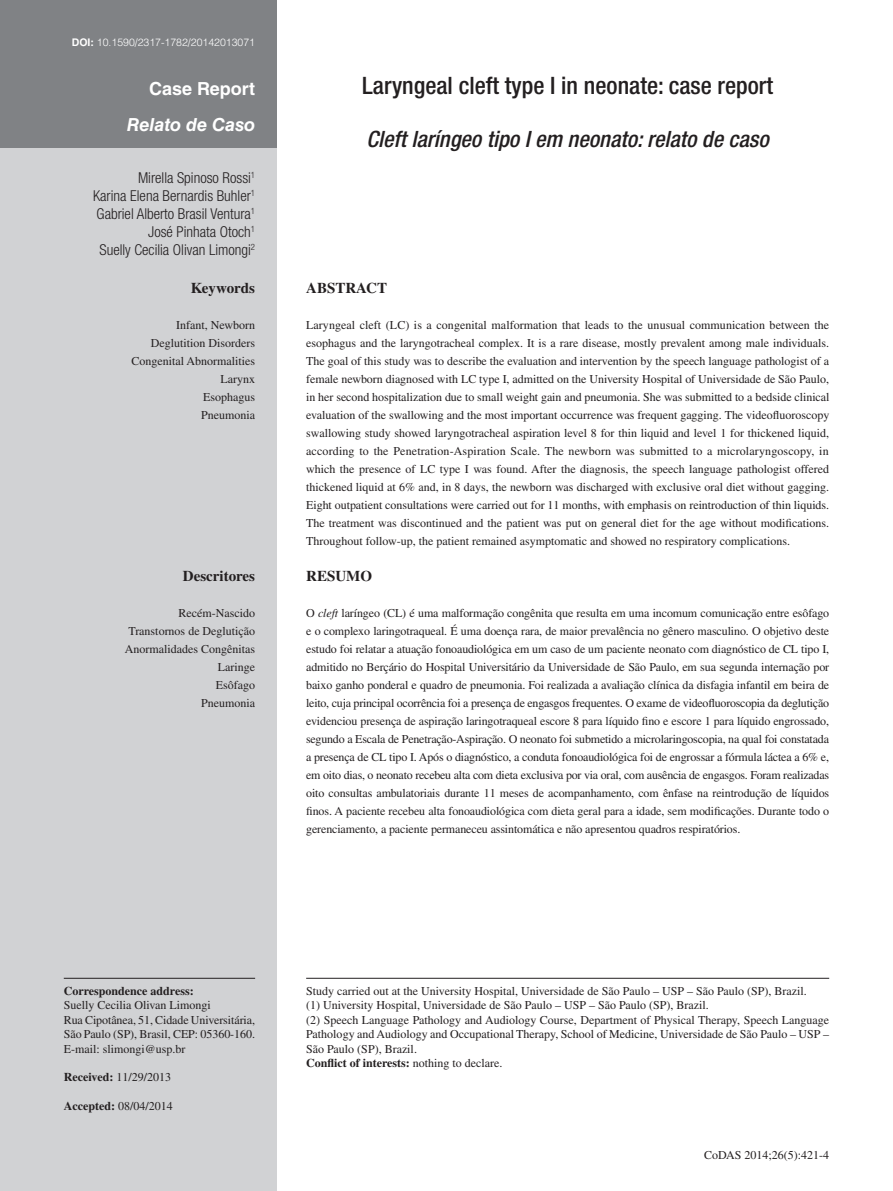
<style>
.page{position:relative;width:893px;height:1191px;background:#fff}
.page>*{position:absolute;margin:0;border:0;box-sizing:border-box;transform-origin:0 0}
._01_0_título_1{font:500 condensed 24px "Helvetica Neue LT Std";color:#231f20}
._01_1_título_2{font:italic 500 condensed 22.5px "Helvetica Neue LT Std";color:#231f20}
.t1{font:italic 700 18px "Helvetica LT Std";color:#fff}
.t2{font:700 18px "Helvetica LT Std";color:#fff}
._02_0_autores{font:300 condensed 15px "Helvetica Neue LT Std";color:#231f20}
._05_1_SUB_1{font:700 15px "Times LT Std";color:#231f20}
._03__1_Titulo_palavr{font:700 15px "Times LT Std";color:#231f20}
._03_0_Resumo{font:12px/18px "Times LT Std";letter-spacing:-.01em;color:#231f20;text-align:justify}
._03_2_Abstract{font:12px/18px "Times LT Std";color:#231f20;text-align:justify}
._04_1_Informações{font:12px/14.4px "Times LT Std";color:#231f20}
._04_0_Informações_Pr{font:12px "Times LT Std";color:#231f20}
._03_1_Palavras-chave{font:12px "Times LT Std";color:#231f20}
._03_3_Keywords{font:12px "Times LT Std";color:#231f20}
._04_1_Informações-2{font:700 12px "Times LT Std";color:#231f20}
._04_0_Informações_Pr-2{font:700 12px "Times LT Std";color:#231f20}
._09_0_Cabeçalho{font:12px "Times LT Std";color:#231f20}
._11_0_DOI{font:300 10.5px "Helvetica LT Std";color:#fff}
.s1{font-weight:700}
.s2{font-style:italic}
.s3{font-weight:400}
</style>
<div class="page">
<div style="left:0;top:0;width:276px;height:1191px;background:#d1d2d4"></div>
<div style="left:0;top:0;width:276px;height:148px;background:#808285"></div>
<hr style="left:64px;top:978px;width:191px;height:1px;background:#231f20">
<hr style="left:306px;top:978px;width:523px;height:1px;background:#231f20">
<p class="_11_0_DOI" style="left:72px;top:36px;width:185px"><span class="s1">DOI:</span> 10.1590/2317-1782/20142013071</p>
<h3 class="t2" style="left:149px;top:77px;width:108px">Case Report</h3>
<h3 class="t1" style="left:127px;top:113px;width:130px">Relato de Caso</h3>
<p class="_02_0_autores" style="left:138px;top:169px;width:119px">Mirella Spinoso Rossi<sup>1</sup></p>
<p class="_02_0_autores" style="left:93px;top:187px;width:164px">Karina Elena Bernardis Buhler<sup>1</sup></p>
<p class="_02_0_autores" style="left:97px;top:205px;width:160px">Gabriel Alberto Brasil Ventura<sup>1</sup></p>
<p class="_02_0_autores" style="left:148px;top:223px;width:108px">José Pinhata Otoch<sup>1</sup></p>
<p class="_02_0_autores" style="left:99px;top:241px;width:157px">Suelly Cecilia Olivan Limongi<sup>2</sup></p>
<p class="_05_1_SUB_1" style="left:191px;top:279px;width:66px">Keywords</p>
<p class="_03_3_Keywords" style="left:176px;top:318px;width:80px">Infant, Newborn</p>
<p class="_03_3_Keywords" style="left:151px;top:336px;width:106px">Deglutition Disorders</p>
<p class="_03_3_Keywords" style="left:131px;top:354px;width:125px">Congenital Abnormalities</p>
<p class="_03_3_Keywords" style="left:220px;top:372px;width:36px">Larynx</p>
<p class="_03_3_Keywords" style="left:203px;top:390px;width:53px">Esophagus</p>
<p class="_03_3_Keywords" style="left:201px;top:408px;width:55px">Pneumonia</p>
<p class="_03__1_Titulo_palavr" style="left:183px;top:567px;width:74px">Descritores</p>
<p class="_03_1_Palavras-chave" style="left:178px;top:606px;width:78px">Recém-Nascido</p>
<p class="_03_1_Palavras-chave" style="left:128px;top:624px;width:128px">Transtornos de Deglutição</p>
<p class="_03_1_Palavras-chave" style="left:125px;top:642px;width:132px">Anormalidades Congênitas</p>
<p class="_03_1_Palavras-chave" style="left:218px;top:660px;width:39px">Laringe</p>
<p class="_03_1_Palavras-chave" style="left:216px;top:678px;width:41px">Esôfago</p>
<p class="_03_1_Palavras-chave" style="left:201px;top:696px;width:55px">Pneumonia</p>
<p class="_01_0_título_1" style="left:362px;top:71px;width:412px">Laryngeal cleft type I in neonate: case report</p>
<p class="_01_1_título_2" style="left:366px;top:125px;width:404px">Cleft laríngeo tipo I em neonato: relato de caso</p>
<p class="_05_1_SUB_1" style="left:306px;top:279px;width:82px">ABSTRACT</p>
<p class="_03_2_Abstract" style="left:306px;top:315px;width:525px">Laryngeal cleft (LC) is a congenital malformation that leads to the unusual communication between the esophagus and the laryngotracheal complex. It is a rare disease, mostly prevalent among male individuals.<br>The goal of this study was to describe the evaluation and intervention by the speech language pathologist of a female newborn diagnosed with LC type I, admitted on the University Hospital of Universidade de São Paulo, in her second hospitalization due to small weight gain and pneumonia. She was submitted to a bedside clinical evaluation of the swallowing and the most important occurrence was frequent gagging. The videofluoroscopy swallowing study showed laryngotracheal aspiration level 8 for thin liquid and level 1 for thickened liquid, according to the Penetration-Aspiration Scale. The newborn was submitted to a microlaryngoscopy, in which the presence of LC type I was found. After the diagnosis, the speech language pathologist offered thickened liquid at 6% and, in 8 days, the newborn was discharged with exclusive oral diet without gagging.<br>Eight outpatient consultations were carried out for 11 months, with emphasis on reintroduction of thin liquids.<br>The treatment was discontinued and the patient was put on general diet for the age without modifications.<br>Throughout follow-up, the patient remained asymptomatic and showed no respiratory complications.</p>
<p class="_05_1_SUB_1" style="left:306px;top:567px;width:67px">RESUMO</p>
<p class="_03_0_Resumo" style="left:306px;top:603px;width:525px">O <span class="s2">cleft</span> laríngeo (CL) é uma malformação congênita que resulta em uma incomum comunicação entre esôfago e o complexo laringotraqueal. É uma doença rara, de maior prevalência no gênero masculino. O objetivo deste estudo foi relatar a atuação fonoaudiológica em um caso de um paciente neonato com diagnóstico de CL tipo I, admitido no Berçário do Hospital Universitário da Universidade de São Paulo, em sua segunda internação por baixo ganho ponderal e quadro de pneumonia. Foi realizada a avaliação clínica da disfagia infantil em beira de leito, cuja principal ocorrência foi a presença de engasgos frequentes. O exame de videofluoroscopia da deglutição evidenciou presença de aspiração laringotraqueal escore 8 para líquido fino e escore 1 para líquido engrossado, segundo a Escala de Penetração-Aspiração. O neonato foi submetido a microlaringoscopia, na qual foi constatada a presença de CL tipo I. Após o diagnóstico, a conduta fonoaudiológica foi de engrossar a fórmula láctea a 6% e, em oito dias, o neonato recebeu alta com dieta exclusiva por via oral, com ausência de engasgos. Foram realizadas oito consultas ambulatoriais durante 11 meses de acompanhamento, com ênfase na reintrodução de líquidos finos. A paciente recebeu alta fonoaudiológica com dieta geral para a idade, sem modificações. Durante todo o gerenciamento, a paciente permaneceu assintomática e não apresentou quadros respiratórios.</p>
<p class="_04_0_Informações_Pr-2" style="left:64px;top:983px;width:131px">Correspondence address:</p>
<p class="_04_1_Informações" style="left:64px;top:998px;width:149px">Suelly Cecilia Olivan Limongi</p>
<p class="_04_1_Informações" style="left:64px;top:1012px;width:193px">Rua Cipotânea, 51, Cidade Universitária,<br>São Paulo (SP), Brasil, CEP: 05360-160.</p>
<p class="_04_1_Informações" style="left:64px;top:1041px;width:123px">E-mail: slimongi@usp.br</p>
<p class="_04_1_Informações" style="left:64px;top:1070px;width:109px"><span class="s1">Received:</span> 11/29/2013</p>
<p class="_04_1_Informações" style="left:64px;top:1098px;width:110px"><span class="s1">Accepted:</span> 08/04/2014</p>
<p class="_04_0_Informações_Pr" style="left:306px;top:984px;width:502px">Study carried out at the University Hospital, Universidade de São Paulo – USP – São Paulo (SP), Brazil.</p>
<p class="_04_1_Informações" style="left:306px;top:998px;width:404px">(1) University Hospital, Universidade de São Paulo – USP – São Paulo (SP), Brazil.</p>
<p class="_04_1_Informações" style="left:306px;top:1012px;width:525px;text-align:justify">(2) Speech Language Pathology and Audiology Course, Department of Physical Therapy, Speech Language Pathology and Audiology and Occupational Therapy, School of Medicine, Universidade de São Paulo – USP – São Paulo (SP), Brazil.</p>
<p class="_04_1_Informações-2" style="left:306px;top:1055px;width:198px">Conflict of interests: <span class="s3">nothing to declare.</span></p>
<p class="_09_0_Cabeçalho" style="left:704px;top:1148px;width:127px">CoDAS 2014;26(5):421-4</p>
</div>
